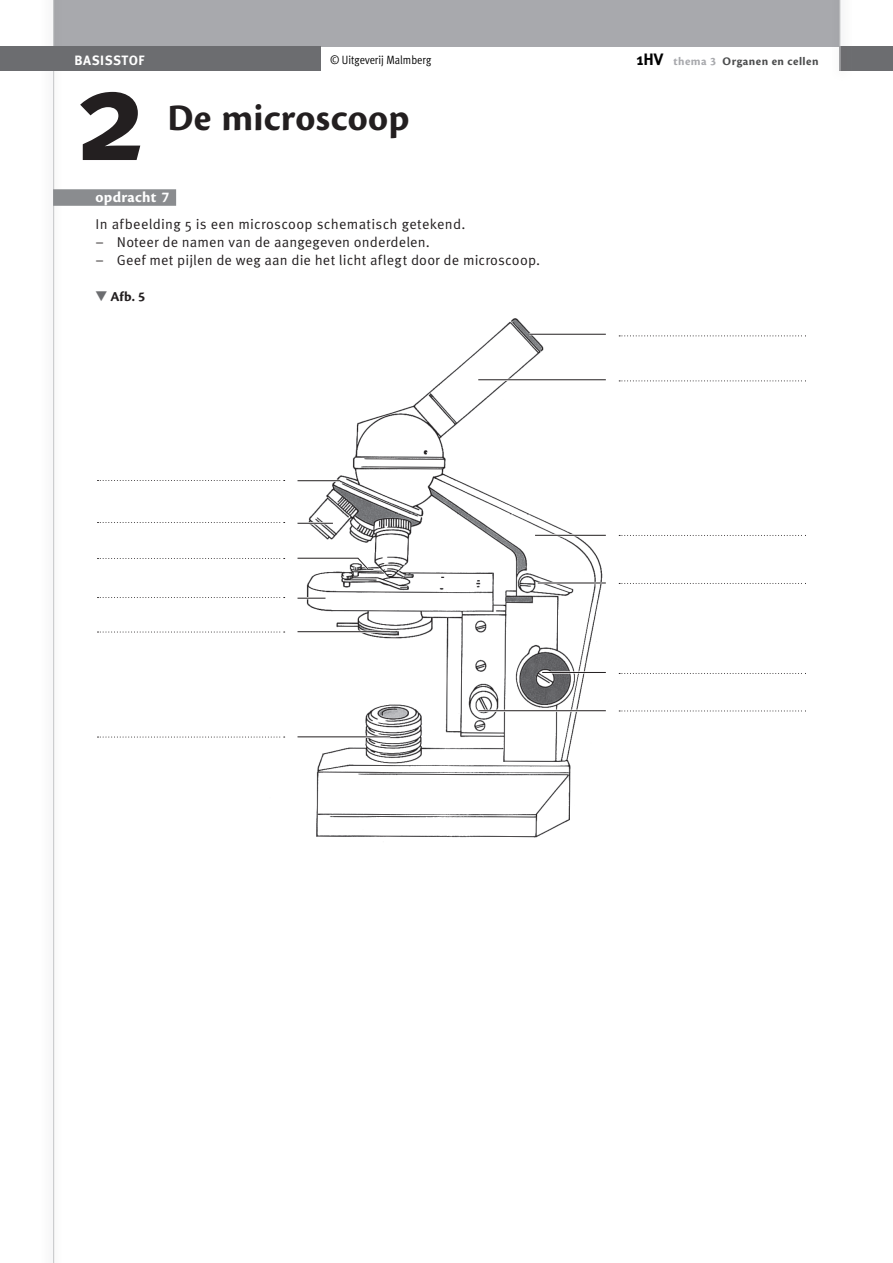
<style>
.page{position:relative;width:893px;height:1263px;background:#fff}
.page>*{position:absolute;margin:0;border:0;box-sizing:border-box;transform-origin:0 0}
.t1{font:700 129px "Meta OT";color:#231f20}
.t2{font:700 39px "Cronos Pro";letter-spacing:.01em;color:#231f20}
.t3{font:700 16.5px "Meta OT";color:#000}
.t4{font:700 15.75px "Cronos Pro";letter-spacing:.015em;color:#fff}
.t5{font:14.25px "Meta OT";letter-spacing:.01em;color:#231f20}
.t6{font:700 14.25px "Cronos Pro";color:#231f20}
.t7{font:700 13.5px "Meta OT";letter-spacing:.035em;color:#fff}
.t8{font:700 12px "Cronos Pro";letter-spacing:.04em;color:#4b4c4d}
.t9{font:12px "Meta Cond OT";color:#000}
.s1{color:#a8a9ad}
.s2{color:#6c6d70}
</style>
<div class="page">
<div style="left:53px;top:0;width:787px;height:47px;background:#a8a9ad"></div>
<div style="left:840px;top:47px;width:53px;height:24px;background:#6c6d70"></div>
<img style="left:840px;top:0;width:12px;height:47px">
<img style="left:840px;top:47px;width:1px;height:24px">
<hr style="left:839px;top:0;width:1px;height:71px;background:#c7c8ca">
<img style="left:42px;top:46px;width:13px;height:1217px">
<hr style="left:53px;top:0;width:1px;height:1263px;background:#c7c8ca">
<div style="left:0;top:47px;width:321px;height:24px;background:#6c6d70"></div>
<div style="left:53px;top:189px;width:123px;height:17px;background:#8a8c8f"></div>
<img style="left:193px;top:318px;width:444px;height:520px">
<hr style="left:529px;top:333px;width:77px;height:2px;background:#fff">
<hr style="left:478px;top:379px;width:128px;height:2px;background:#fff">
<hr style="left:538px;top:582px;width:68px;height:2px;background:#fff">
<hr style="left:535px;top:534px;width:71px;height:2px;background:#fff">
<hr style="left:542px;top:671px;width:64px;height:2px;background:#fff">
<hr style="left:478px;top:709px;width:128px;height:3px;background:#fff">
<hr style="left:297px;top:480px;width:43px;height:2px;background:#fff">
<hr style="left:297px;top:522px;width:36px;height:2px;background:#fff">
<hr style="left:297px;top:597px;width:28px;height:2px;background:#fff">
<hr style="left:297px;top:630px;width:93px;height:3px;background:#fff">
<hr style="left:297px;top:736px;width:93px;height:2px;background:#fff">
<svg style="left:97px;top:480px;width:188px;height:1px"></svg>
<svg style="left:97px;top:522px;width:188px;height:1px"></svg>
<svg style="left:97px;top:558px;width:188px;height:1px"></svg>
<svg style="left:97px;top:597px;width:188px;height:1px"></svg>
<svg style="left:97px;top:631px;width:188px;height:1px"></svg>
<svg style="left:97px;top:736px;width:188px;height:1px"></svg>
<svg style="left:619px;top:335px;width:187px;height:1px"></svg>
<svg style="left:619px;top:380px;width:187px;height:1px"></svg>
<svg style="left:619px;top:535px;width:187px;height:1px"></svg>
<svg style="left:619px;top:583px;width:187px;height:1px"></svg>
<svg style="left:619px;top:673px;width:187px;height:1px"></svg>
<svg style="left:619px;top:710px;width:187px;height:1px"></svg>
<hr style="left:529px;top:334px;width:77px;height:1px;background:#231f20">
<hr style="left:478px;top:379px;width:128px;height:1px;background:#231f20">
<hr style="left:538px;top:583px;width:68px;height:1px;background:#231f20">
<hr style="left:535px;top:535px;width:71px;height:1px;background:#231f20">
<hr style="left:542px;top:672px;width:64px;height:1px;background:#231f20">
<hr style="left:478px;top:710px;width:128px;height:1px;background:#231f20">
<hr style="left:297px;top:480px;width:43px;height:1px;background:#231f20">
<hr style="left:297px;top:523px;width:36px;height:1px;background:#231f20">
<svg style="left:295px;top:556px;width:76px;height:16px"></svg>
<svg style="left:297px;top:598px;width:28px;height:1px"></svg>
<hr style="left:297px;top:631px;width:93px;height:1px;background:#231f20">
<hr style="left:297px;top:736px;width:93px;height:1px;background:#231f20">
<p class="t9" style="left:330px;top:52px;width:102px">© Uitgeverij Malmberg</p>
<p class="t3" style="left:636px;top:49px;width:29px">1HV</p>
<p class="t7" style="left:74px;top:51px;width:72px">BASISSTOF</p>
<p class="t8" style="left:673px;top:54px;width:147px"><span class="s1">thema 3</span> Organen en cellen</p>
<h1 class="t1" style="left:74px;top:34px;width:75px">2</h1>
<h2 class="t2" style="left:167px;top:95px;width:244px">De microscoop</h2>
<p class="t4" style="left:96px;top:188px;width:75px">opdracht 7</p>
<p class="t5" style="left:96px;top:215px;width:371px">In afbeelding 5 is een microscoop schematisch getekend.</p>
<p class="t5" style="left:96px;top:233px;width:336px">– Noteer de namen van de aangegeven onderdelen.</p>
<p class="t5" style="left:96px;top:251px;width:446px">– Geef met pijlen de weg aan die het licht aflegt door de microscoop.</p>
<p class="t6" style="left:96px;top:288px;width:51px"><span class="s2">▼</span> Afb. 5</p>
</div>
